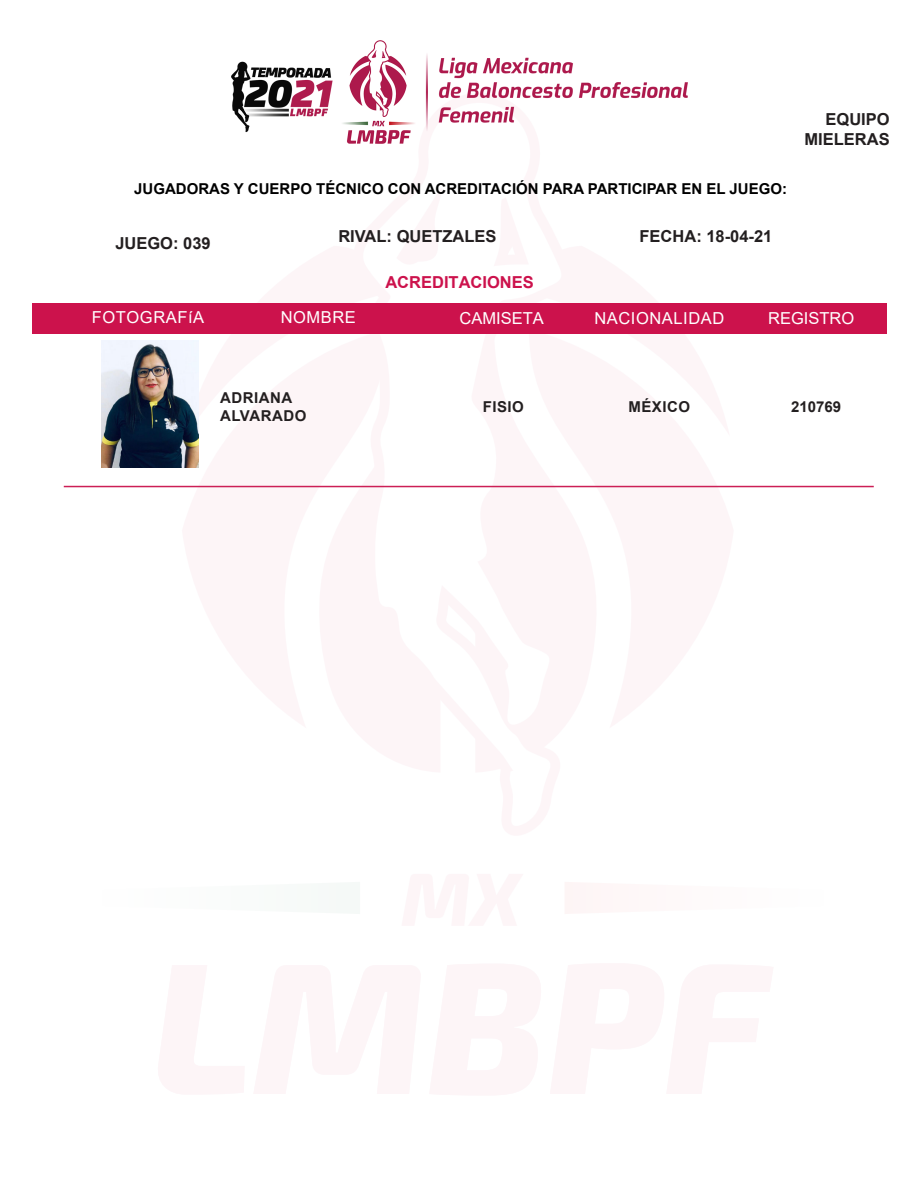
<style>
.page{position:relative;width:918px;height:1188px;background:#fff}
.page>*{position:absolute;margin:0;border:0;box-sizing:border-box;transform-origin:0 0}
.t1{font:700 16.5px/19.8px "Arial";color:#231f20;text-align:right}
.t2{font:16.5px "Arial";letter-spacing:.035em;color:#fff}
.t3{font:16.5px "Arial";color:#fff}
.t4{font:700 16.5px "Arial";color:#cc124c}
.t5{font:700 15px "Arial";color:#000}
.t6{font:700 15px "Arial";letter-spacing:.035em;color:#231f20}
</style>
<div class="page">
<div style="left:32px;top:303px;width:855px;height:31px;background:#cc124c"></div>
<img style="left:232px;top:40px;width:455px;height:104px">
<img style="left:102px;top:340px;width:96px;height:128px">
<hr style="left:64px;top:486px;width:810px;height:1px;background:#cc1f56">
<p class="t5" style="left:134px;top:178px;width:654px">JUGADORAS Y CUERPO TÉCNICO CON ACREDITACIÓN PARA PARTICIPAR EN EL JUEGO:</p>
<p class="t1" style="left:115px;top:233px;width:97px">JUEGO: 039</p>
<p class="t1" style="left:338px;top:227px;width:160px">RIVAL: QUETZALES</p>
<p class="t1" style="left:640px;top:227px;width:134px">FECHA: 18-04-21</p>
<p class="t4" style="left:385px;top:271px;width:150px">ACREDITACIONES</p>
<p class="t1" style="left:804px;top:110px;width:87px">EQUIPO<br>MIELERAS</p>
<p class="t2" style="left:92px;top:306px;width:114px">FOTOGRAFíA</p>
<p class="t2" style="left:281px;top:306px;width:77px">NOMBRE</p>
<p class="t3" style="left:460px;top:307px;width:86px">CAMISETA</p>
<p class="t3" style="left:768px;top:307px;width:88px">REGISTRO</p>
<p class="t2" style="left:594px;top:307px;width:131px">NACIONALIDAD</p>
<p class="t6" style="left:220px;top:388px;width:74px">ADRIANA</p>
<p class="t6" style="left:220px;top:406px;width:88px">ALVARADO</p>
<p class="t6" style="left:483px;top:397px;width:43px">FISIO</p>
<p class="t6" style="left:628px;top:397px;width:63px">MÉXICO</p>
<p class="t6" style="left:791px;top:397px;width:52px">210769</p>
</div>
